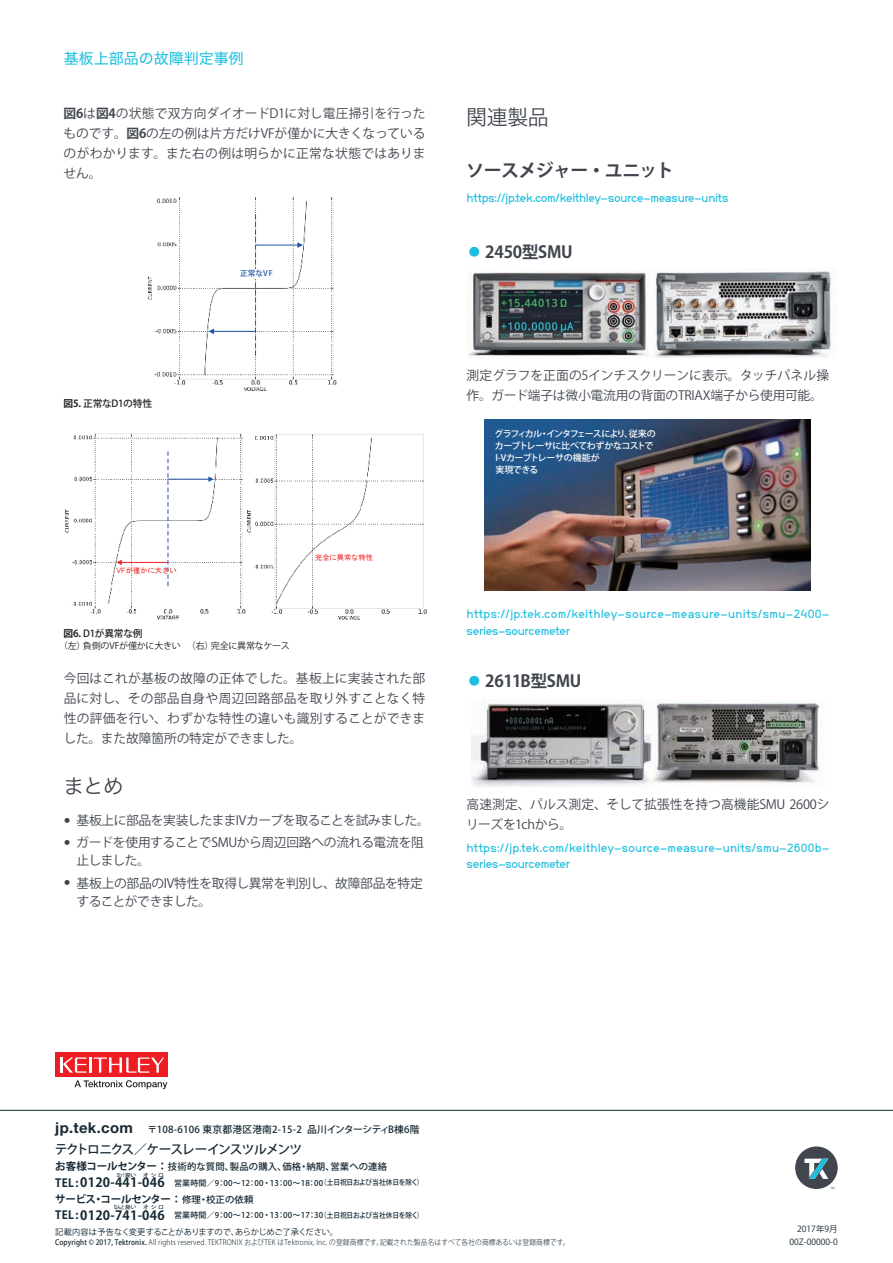
<style>
.page{position:relative;width:893px;height:1263px;background:#fff}
.page>*{position:absolute;margin:0;border:0;box-sizing:border-box;transform-origin:0 0}
.t1{font:21px "Hira Kaku Std W3";letter-spacing:-.025em;color:#41464e}
.t2{font:700 18px "Koz Go Pro";letter-spacing:-.035em;color:#41464e}
.t3{font:700 16.5px "Koz Go Pro";letter-spacing:-.02em;color:#41464e}
.t4{font:15px "Hira Kaku Std W4";color:#1cbfdf}
.t5{font:12.75px/20.2px "Koz Go Pro";letter-spacing:-.015em;color:#41464e}
.t6{font:12.75px "Koz Go Pro";letter-spacing:-.035em;color:#41464e}
.t7{font:500 12.75px "Koz Go Pro";letter-spacing:-.09em;color:#162833}
.t8{font:12px/16.5px "Neubau Grotesk Hal";letter-spacing:.005em;color:#1cbfdf}
.t9{font:12px/16.5px "Neubau Grotesk Hal";letter-spacing:.025em;color:#1cbfdf}
.t10{font:12px "Neubau Grotesk Hal";letter-spacing:-.025em;color:#1cbfdf}
.t11{font:700 10.5px "Koz Go Pro";letter-spacing:-.03em;color:#162833}
.t12{font:500 9.75px "Koz Go Pro";letter-spacing:.02em;color:#162833}
.t13{font:500 9.75px "Koz Go Pro";letter-spacing:-.03em;color:#231f20}
.t14{font:500 9.3px "Koz Go Pro";letter-spacing:.02em;color:#162833}
.t15{font:500 9px/12px "Koz Go Pro";letter-spacing:-.06em;color:#fff}
.t16{font:9px "Koz Go Pro";letter-spacing:-.025em;color:#231f20}
.t17{font:8.55px/12.8px "Koz Go Pro";color:#162833;text-align:right}
.t18{font:8.25px "Koz Go Pro";letter-spacing:-.025em;color:#162833}
.t19{font:500 7.95px "Koz Go Pro";letter-spacing:.02em;color:#162833}
.t20{font:500 7.65px "Koz Go Pro";letter-spacing:.015em;color:#2256a6}
.t21{font:300 7.5px "Koz Go Pro";letter-spacing:.02em;color:#162833;scale:.9 1}
.t22{font:7.2px "MS Gothic";color:#ee2928}
.t23{font:500 5.25px "Koz Go Pro";letter-spacing:.01em;color:#162833;scale:1.11 1}
.t24{font:500 5.25px "Koz Go Pro";letter-spacing:.01em;color:#162833;scale:.78 1}
.t25{font:500 5.25px "Koz Go Pro";letter-spacing:.01em;color:#162833;scale:.74 1}
.s1{font-weight:700}
.s2{font-family:"Arial"}
.s3{font-size:22.35px}
.s4{font-weight:400;color:#1cbfdf}
.s5{font-family:"Helvetica Neue LT Pro";font-weight:700;font-size:14.85px}
.s6{font-weight:700;font-size:10.5px}
.s7{font-weight:700;font-size:11.25px}
.s8{font-weight:700;font-size:12.75px}
.s9{font-size:7.5px}
.s10{font-weight:500;font-size:9.3px}
.s11{font-weight:500}
</style>
<div class="page">
<hr style="left:0;top:1110px;width:893px;height:1px;background:#162833">
<svg style="left:795px;top:1146px;width:43px;height:43px"></svg>
<div style="left:55px;top:1052px;width:113px;height:25px;background:#ee1d23"></div>
<hr style="left:60px;top:1057px;width:3px;height:16px;background:#fff">
<svg style="left:63px;top:1057px;width:101px;height:16px"></svg>
<svg style="left:74px;top:1080px;width:93px;height:9px"></svg>
<img style="left:467px;top:272px;width:181px;height:84px">
<img style="left:654px;top:271px;width:180px;height:87px">
<img style="left:471px;top:700px;width:352px;height:87px">
<img style="left:485px;top:420px;width:326px;height:171px">
<img style="left:148px;top:197px;width:189px;height:194px">
<svg style="left:255px;top:215px;width:1px;height:141px"></svg>
<hr style="left:256px;top:245px;width:42px;height:1px;background:#2256a6">
<svg style="left:297px;top:242px;width:6px;height:6px"></svg>
<hr style="left:213px;top:331px;width:43px;height:1px;background:#2256a6">
<svg style="left:208px;top:328px;width:6px;height:6px"></svg>
<div style="left:234px;top:269px;width:45px;height:9px;background:#fff"></div>
<img style="left:65px;top:433px;width:362px;height:187px">
<svg style="left:168px;top:451px;width:1px;height:136px"></svg>
<hr style="left:168px;top:479px;width:41px;height:1px;background:#2256a6">
<svg style="left:208px;top:476px;width:6px;height:6px"></svg>
<hr style="left:121px;top:562px;width:47px;height:1px;background:#ee2928">
<svg style="left:116px;top:560px;width:6px;height:5px"></svg>
<p class="t4" style="left:64px;top:47px;width:181px">基板上部品の故障判定事例</p>
<p class="t5" style="left:64px;top:103px;width:363px;text-align:justify"><span class="s1">図6</span>は<span class="s1">図4</span>の状態で双方向ダイオードD1に対し電圧掃引を行ったものです。<span class="s1">図6</span>の左の例は片方だけVFが僅かに大きくなっているのがわかります。また右の例は明らかに正常な状態ではありません。</p>
<p class="t13" style="left:64px;top:397px;width:90px"><span class="s1">図5.</span> 正常なD1の特性</p>
<p class="t22" style="left:116px;top:567px;width:62px"><span class="s2">VF</span>が僅かに大きい</p>
<p class="t20" style="left:240px;top:269px;width:34px">正常なVF</p>
<p class="t22" style="left:315px;top:554px;width:59px">完全に異常な特性</p>
<p class="t13" style="left:64px;top:627px;width:81px"><span class="s1">図6.</span> D1が異常な例</p>
<p class="t16" style="left:59px;top:640px;width:232px">（左）負側のVFが僅かに大きい　 （右）完全に異常なケース</p>
<p class="t5" style="left:63px;top:668px;width:363px;text-align:justify">今回はこれが基板の故障の正体でした。基板上に実装された部品に対し、その部品自身や周辺回路部品を取り外すことなく特性の評価を行い、わずかな特性の違いも識別することができました。また故障箇所の特定ができました。</p>
<h1 class="t1" style="left:63px;top:770px;width:62px">まとめ</h1>
<p class="t6" style="left:64px;top:812px;width:367px"><span class="s3">•</span> 基板上に部品を実装したままIVカーブを取ることを試みました。</p>
<p class="t5" style="left:76px;top:834px;width:349px;line-height:18px;text-indent:-13px"><span class="s3">•</span> ガードを使用することでSMUから周辺回路への流れる電流を阻止しました。</p>
<p class="t5" style="left:76px;top:874px;width:348px;line-height:18px;text-indent:-13px"><span class="s3">•</span> 基板上の部品のIV特性を取得し異常を判別し、故障部品を特定することができました。</p>
<h1 class="t1" style="left:466px;top:101px;width:84px">関連製品</h1>
<h2 class="t2" style="left:466px;top:159px;width:209px">ソースメジャー・ユニット</h2>
<p class="t10" style="left:466px;top:190px;width:263px">https://jp.tek.com/keithley-source-measure-units</p>
<p class="t3" style="left:466px;top:242px;width:108px"><span class="s4">◦</span> 2450型SMU</p>
<p class="t5" style="left:467px;top:366px;width:364px">測定グラフを正面の5インチスクリーンに表示。タッチパネル操作。ガード端子は微小電流用の背面のTRIAX端子から使用可能。</p>
<p class="t15" style="left:495px;top:428px;width:163px">グラフィカル・インタフェースにより、従来のカーブトレーサに比べてわずかなコストで<br>I-Vカーブトレーサの機能が<br>実現できる</p>
<p class="t9" style="left:466px;top:605px;width:364px">https://jp.tek.com/keithley-source-measure-units/smu-2400- series-sourcemeter</p>
<p class="t3" style="left:466px;top:671px;width:117px"><span class="s4">◦</span> 2611B型SMU</p>
<p class="t5" style="left:466px;top:795px;width:365px">高速測定、パルス測定、そして拡張性を持つ高機能SMU 2600シリーズを1chから。</p>
<p class="t8" style="left:466px;top:839px;width:364px">https://jp.tek.com/keithley-source-measure-units/smu-2600b&shy;series-sourcemeter</p>
<p class="t12" style="left:55px;top:1123px;width:366px"><span class="s5">jp.tek.com</span> 〒108-6106 東京都港区港南2-15-2 品川インターシティB棟6階</p>
<p class="t7" style="left:55px;top:1141px;width:249px">テクトロニクス／ケースレーインスツルメンツ</p>
<p class="t14" style="left:55px;top:1160px;width:334px"><span class="s6">お客様コールセンター ：</span>技術的な質問、製品の購入、価格・納期、営業への連絡</p>
<p class="t19" style="left:55px;top:1177px;width:370px"><span class="s7">TEL :</span><span class="s8">0120-441-046</span> 営業時間／9：00～12：00・13：00～18：00<span class="s9">（土日祝日および当社休日を除く）</span></p>
<p class="t11" style="left:55px;top:1192px;width:200px">サービス・コールセンター ：<span class="s10">修理・校正の依頼</span></p>
<p class="t19" style="left:55px;top:1210px;width:370px"><span class="s7">TEL :</span><span class="s8">0120-741-046</span> 営業時間／9：00～12：00・13：00～17：30<span class="s9">（土日祝日および当社休日を除く）</span></p>
<p class="t18" style="left:55px;top:1226px;width:284px">記載内容は予告なく変更することがありますので、あらかじめご了承ください。</p>
<p class="t21" style="left:55px;top:1237px;width:577px"><span class="s11">Copyright © 2017, Tektronix.</span> All rights reserved. TEKTRONIX およびTEK はTektronix, Inc. の登録商標です。記載された製品名はすべて各社の商標あるいは登録商標です。　</p>
<p class="t24" style="left:116px;top:1171px;width:27px">ヨッ！良い</p>
<p class="t23" style="left:143px;top:1171px;width:20px">オシロ</p>
<p class="t25" style="left:114px;top:1204px;width:32px">なんと良い</p>
<p class="t23" style="left:143px;top:1204px;width:20px">オシロ</p>
<p class="t17" style="left:789px;top:1223px;width:50px">2017年9月<br>00Z-00000-0</p>
</div>
